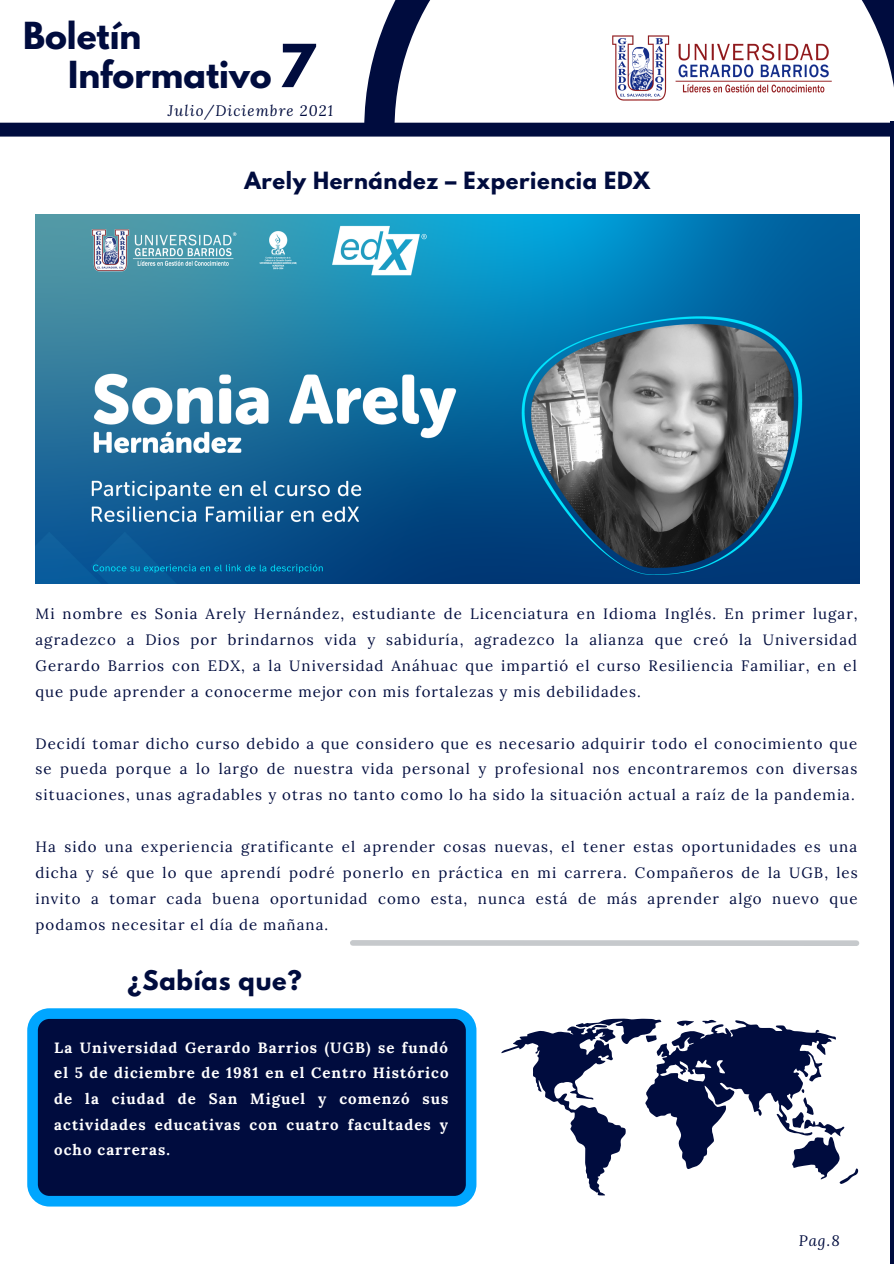
<style>
.page{position:relative;width:894px;height:1264px;background:#fff}
.page>*{position:absolute;margin:0;border:0;box-sizing:border-box;transform-origin:0 0}
.t1{font:700 52.5px "League Spartan";color:#000c3e}
.t2{font:700 33px "League Spartan";color:#000c3e}
.t3{font:700 24px "League Spartan";letter-spacing:.03em;color:#000c3e}
.t4{font:700 21px "League Spartan";letter-spacing:.03em;color:#000c3e}
.t5{font:15px/26px "Lora";letter-spacing:.07em;color:#000c3e;text-align:justify}
.t6{font:700 15px/25.7px "Lora";letter-spacing:.07em;color:#fff;text-align:justify}
.t7{font:italic 15px "Lora";letter-spacing:.07em;color:#000c3e}
</style>
<div class="page">
<svg style="left:0;top:123px;width:890px;height:14px;background:#0a1545"></svg>
<hr style="left:890px;top:121px;width:3px;height:1142px;background:#000c3e">
<svg style="left:364px;top:0;width:529px;height:129px"></svg>
<img style="left:35px;top:214px;width:824px;height:370px">
<svg style="left:27px;top:1008px;width:449px;height:198px;background:#01235a"></svg>
<svg style="left:501px;top:1018px;width:357px;height:177px"></svg>
<div style="left:352px;top:940px;width:504px;height:6px;background:#c6c9cc"></div>
<p class="t2" style="left:23px;top:20px;width:120px">Boletín</p>
<p class="t2" style="left:68px;top:58px;width:205px">Informativo</p>
<p class="t1" style="left:278px;top:40px;width:38px">7</p>
<p class="t7" style="left:168px;top:101px;width:166px">Julio/Diciembre 2021</p>
<p class="t4" style="left:244px;top:170px;width:407px">Arely Hernández – Experiencia EDX</p>
<p class="t5" style="left:35px;top:600px;width:823px">Mi nombre es Sonia Arely Hernández, estudiante de Licenciatura en Idioma Inglés. En primer lugar, agradezco a Dios por brindarnos vida y sabiduría, agradezco la alianza que creó la Universidad Gerardo Barrios con EDX, a la Universidad Anáhuac que impartió el curso Resiliencia Familiar, en el que pude aprender a conocerme mejor con mis fortalezas y mis debilidades.</p>
<p class="t5" style="left:35px;top:730px;width:823px">Decidí tomar dicho curso debido a que considero que es necesario adquirir todo el conocimiento que se pueda porque a lo largo de nuestra vida personal y profesional nos encontraremos con diversas situaciones, unas agradables y otras no tanto como lo ha sido la situación actual a raíz de la pandemia.</p>
<p class="t5" style="left:35px;top:833px;width:823px">Ha sido una experiencia gratificante el aprender cosas nuevas, el tener estas oportunidades es una dicha y sé que lo que aprendí podré ponerlo en práctica en mi carrera. Compañeros de la UGB, les invito a tomar cada buena oportunidad como esta, nunca está de más aprender algo nuevo que podamos necesitar el día de mañana.</p>
<p class="t3" style="left:127px;top:968px;width:176px">¿Sabías que?</p>
<p class="t6" style="left:54px;top:1034px;width:395px">La Universidad Gerardo Barrios (UGB) se fundó el 5 de diciembre de 1981 en el Centro Histórico de la ciudad de San Miguel y comenzó sus actividades educativas con cuatro facultades y ocho carreras.</p>
<p class="t7" style="left:798px;top:1230px;width:43px">Pag.8</p>
</div>
